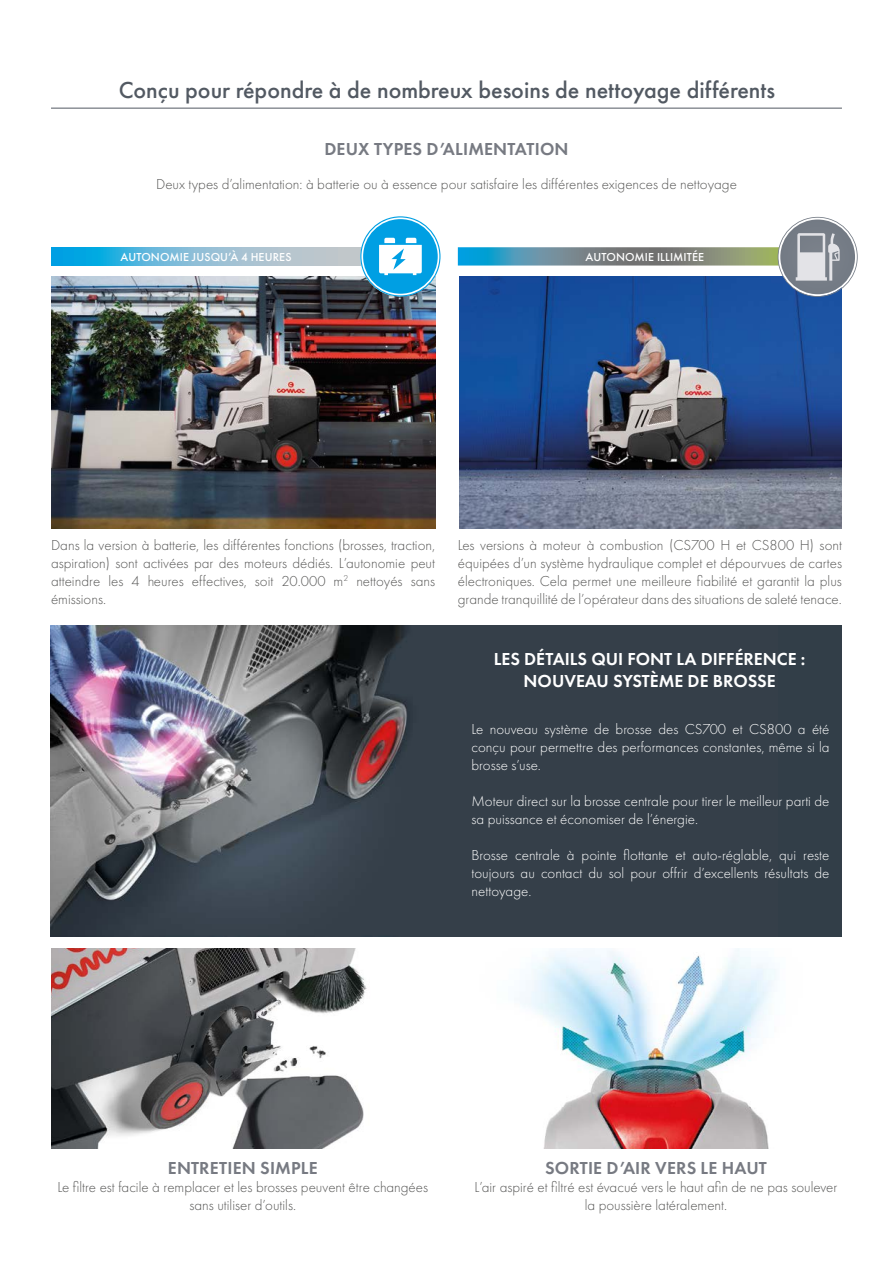
<style>
.page{position:relative;width:893px;height:1263px;background:#fff}
.page>*{position:absolute;margin:0;border:0;box-sizing:border-box;transform-origin:0 0}
.t1{font:500 24px "Futura PT";color:#525962}
.t2{font:600 18px "Futura PT";letter-spacing:.01em;color:#777a82}
.t3{font:600 18px/21.6px "Futura PT";color:#fff;text-align:center}
.t4{font:300 15px/18px "Futura PT";color:#575756;text-align:justify}
.t5{font:300 15px/18px "Futura PT";color:#fff;text-align:justify}
.t6{font:500 12px "Futura PT";letter-spacing:.01em;color:#fff}
</style>
<div class="page">
<div style="left:52px;top:625px;width:790px;height:312px;background:#323e48"></div>
<img style="left:459px;top:297px;width:383px;height:231px">
<svg style="left:51px;top:247px;width:309px;height:19px;background:#78bad6"></svg>
<img style="left:51px;top:625px;width:357px;height:312px">
<img style="left:51px;top:276px;width:384px;height:252px">
<svg style="left:458px;top:217px;width:400px;height:80px"></svg>
<svg style="left:360px;top:216px;width:80px;height:80px"></svg>
<hr style="left:51px;top:108px;width:791px;height:1px;background:#525962">
<img style="left:519px;top:949px;width:257px;height:199px">
<img style="left:51px;top:949px;width:316px;height:199px">
<h1 class="t1" style="left:119px;top:76px;width:658px">Conçu pour répondre à de nombreux besoins de nettoyage différents</h1>
<p class="t2" style="left:324px;top:138px;width:246px">DEUX TYPES D’ALIMENTATION</p>
<p class="t4" style="left:156px;top:175px;width:582px">Deux types d’alimentation: à batterie ou à essence pour satisfaire les différentes exigences de nettoyage</p>
<p class="t6" style="left:120px;top:250px;width:173px">AUTONOMIE JUSQU’À 4 HEURES</p>
<p class="t6" style="left:585px;top:250px;width:120px">AUTONOMIE ILLIMITÉE</p>
<p class="t4" style="left:51px;top:536px;width:386px">Dans la version à batterie, les différentes fonctions (brosses, traction, aspiration) sont activées par des moteurs dédiés. L’autonomie peut atteindre les 4 heures effectives, soit 20.000 m<sup>2</sup> nettoyés sans émissions.</p>
<p class="t4" style="left:458px;top:536px;width:386px">Les versions à moteur à combustion (CS700 H et CS800 H) sont équipées d’un système hydraulique complet et dépourvues de cartes électroniques. Cela permet une meilleure fiabilité et garantit la plus grande tranquillité de l’opérateur dans des situations de saleté tenace.</p>
<p class="t3" style="left:494px;top:648px;width:313px">LES DÉTAILS QUI FONT LA DIFFÉRENCE :<br>NOUVEAU SYSTÈME DE BROSSE</p>
<p class="t5" style="left:472px;top:720px;width:359px">Le nouveau système de brosse des CS700 et CS800 a été conçu pour permettre des performances constantes, même si la brosse s’use.</p>
<p class="t5" style="left:472px;top:792px;width:359px">Moteur direct sur la brosse centrale pour tirer le meilleur parti de sa puissance et économiser de l’énergie.</p>
<p class="t5" style="left:472px;top:846px;width:359px">Brosse centrale à pointe flottante et auto-réglable, qui reste toujours au contact du sol pour offrir d’excellents résultats de nettoyage.</p>
<p class="t2" style="left:168px;top:1157px;width:151px">ENTRETIEN SIMPLE</p>
<p class="t4" style="left:57px;top:1178px;width:372px;text-align:center">Le filtre est facile à remplacer et les brosses peuvent être changées sans utiliser d’outils.</p>
<p class="t2" style="left:545px;top:1157px;width:223px">SORTIE D’AIR VERS LE HAUT</p>
<p class="t4" style="left:474px;top:1178px;width:364px;text-align:center">L’air aspiré et filtré est évacué vers le haut afin de ne pas soulever la poussière latéralement.</p>
</div>
